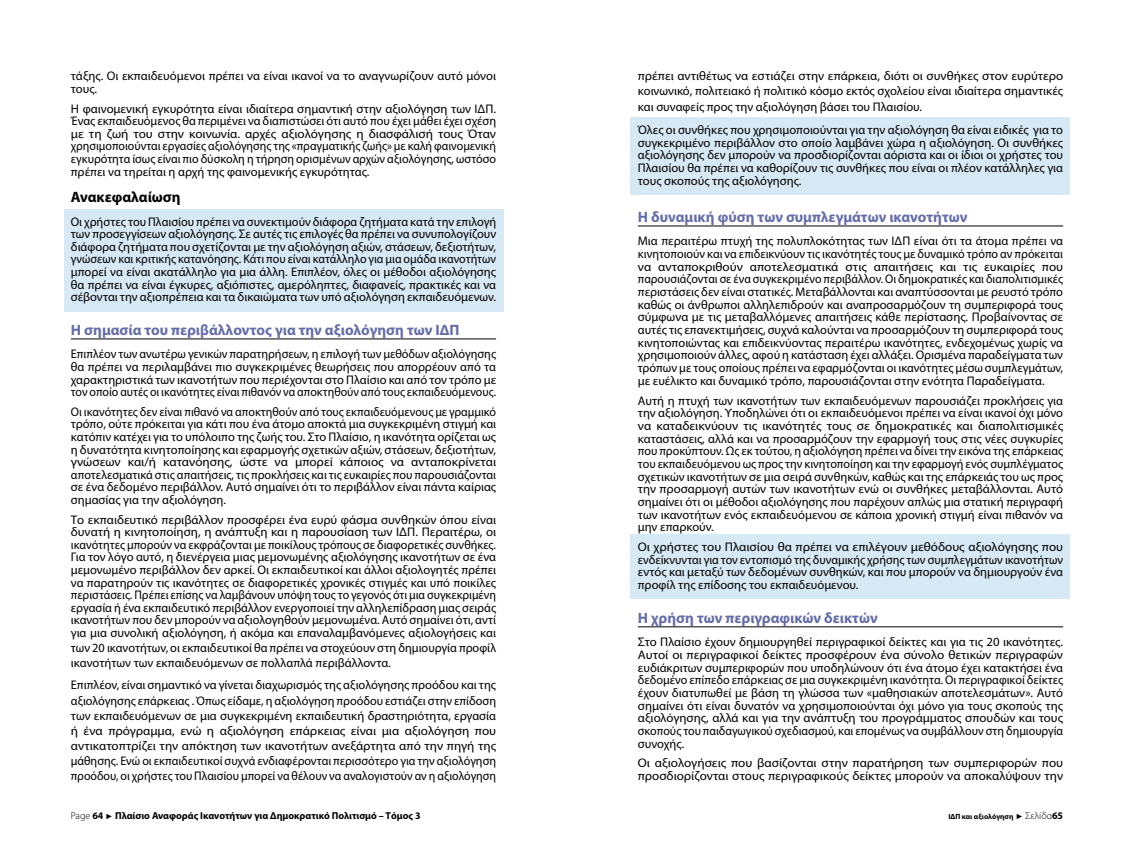
<style>
.page{position:relative;width:1134px;height:851px;background:#fff}
.page>*{position:absolute;margin:0;border:0;box-sizing:border-box;transform-origin:0 0}
.t1{font:700 15px "Myriad Pro";color:#656da9}
.t2{font:700 15px "Myriad Pro";color:#000}
.t3{font:12.5px/12.6px "Myriad Pro";color:#000;text-align:justify}
.t4{font:12.5px/12.6px "Myriad Pro";color:#000;text-align:justify;scale:.96 1}
.t5{font:12.5px/12.6px "Myriad Pro";color:#000;text-align:justify;scale:1.05 1}
.t6{font:700 10px "Myriad Pro";color:#000}
.t7{font:700 7.5px "Myriad Pro";color:#000}
.s1{font-weight:300}
.s2{font-family:"Arial";font-weight:400;font-size:7.5px}
.s3{font-family:"Arial";font-weight:400}
.s4{font-weight:300;font-size:10px}
.s5{font-size:10px}
</style>
<div class="page">
<div style="left:64px;top:209px;width:439px;height:102px;background:#d6e9f5"></div>
<hr style="left:71px;top:338px;width:425px;height:1px;background:#000">
<div style="left:631px;top:117px;width:439px;height:78px;background:#d6e9f5"></div>
<hr style="left:638px;top:226px;width:425px;height:1px;background:#000">
<div style="left:631px;top:534px;width:439px;height:65px;background:#d6e9f5"></div>
<hr style="left:638px;top:626px;width:425px;height:1px;background:#000">
<p class="t3" style="left:71px;top:70px;width:427px">τάξης. Οι εκπαιδευόμενοι πρέπει να είναι ικανοί να το αναγνωρίζουν αυτό μόνοι τους.</p>
<p class="t3" style="left:71px;top:102px;width:427px">Η φαινομενική εγκυρότητα είναι ιδιαίτερα σημαντική στην αξιολόγηση των ΙΔΠ.<br>Ένας εκπαιδευόμενος θα περιμένει να διαπιστώσει ότι αυτό που έχει μάθει έχει σχέση με τη ζωή του στην κοινωνία. αρχές αξιολόγησης η διασφάλισή τους Όταν χρησιμοποιούνται εργασίες αξιολόγησης της «πραγματικής ζωής» με καλή φαινομενική εγκυρότητα ίσως είναι πιο δύσκολη η τήρηση ορισμένων αρχών αξιολόγησης, ωστόσο πρέπει να τηρείται η αρχή της φαινομενικής εγκυρότητας.</p>
<p class="t2" style="left:71px;top:187px;width:111px">Ανακεφαλαίωση</p>
<p class="t3" style="left:71px;top:215px;width:427px">Οι χρήστες του Πλαισίου πρέπει να συνεκτιμούν διάφορα ζητήματα κατά την επιλογή των προσεγγίσεων αξιολόγησης. Σε αυτές τις επιλογές θα πρέπει να συνυπολογίζουν διάφορα ζητήματα που σχετίζονται με την αξιολόγηση αξιών, στάσεων, δεξιοτήτων, γνώσεων και κριτικής κατανόησης. Κάτι που είναι κατάλληλο για μια ομάδα ικανοτήτων μπορεί να είναι ακατάλληλο για μια άλλη. Επιπλέον, όλες οι μέθοδοι αξιολόγησης θα πρέπει να είναι έγκυρες, αξιόπιστες, αμερόληπτες, διαφανείς, πρακτικές και να σέβονται την αξιοπρέπεια και τα δικαιώματα των υπό αξιολόγηση εκπαιδευόμενων.</p>
<p class="t1" style="left:71px;top:320px;width:390px">Η σημασία του περιβάλλοντος για την αξιολόγηση των ΙΔΠ</p>
<p class="t3" style="left:71px;top:347px;width:427px">Επιπλέον των ανωτέρω γενικών παρατηρήσεων, η επιλογή των μεθόδων αξιολόγησης θα πρέπει να περιλαμβάνει πιο συγκεκριμένες θεωρήσεις που απορρέουν από τα χαρακτηριστικά των ικανοτήτων που περιέχονται στο Πλαίσιο και από τον τρόπο με τον οποίο αυτές οι ικανότητες είναι πιθανόν να αποκτηθούν από τους εκπαιδευόμενους.</p>
<p class="t4" style="left:71px;top:405px;width:444px">Οι ικανότητες δεν είναι πιθανό να αποκτηθούν από τους εκπαιδευόμενους με γραμμικό τρόπο, ούτε πρόκειται για κάτι που ένα άτομο αποκτά μια συγκεκριμένη στιγμή και κατόπιν κατέχει για το υπόλοιπο της ζωής του. Στο Πλαίσιο, η ικανότητα ορίζεται ως η δυνατότητα κινητοποίησης και εφαρμογής σχετικών αξιών, στάσεων, δεξιοτήτων, γνώσεων και/ή κατανόησης, ώστε να μπορεί κάποιος να ανταποκρίνεται αποτελεσματικά στις απαιτήσεις, τις προκλήσεις και τις ευκαιρίες που παρουσιάζονται σε ένα δεδομένο περιβάλλον. Αυτό σημαίνει ότι το περιβάλλον είναι πάντα καίριας σημασίας για την αξιολόγηση.</p>
<p class="t3" style="left:71px;top:513px;width:427px">Το εκπαιδευτικό περιβάλλον προσφέρει ένα ευρύ φάσμα συνθηκών όπου είναι δυνατή η κινητοποίηση, η ανάπτυξη και η παρουσίαση των ΙΔΠ. Περαιτέρω, οι ικανότητες μπορούν να εκφράζονται με ποικίλους τρόπους σε διαφορετικές συνθήκες.<br>Για τον λόγο αυτό, η διενέργεια μιας μεμονωμένης αξιολόγησης ικανοτήτων σε ένα μεμονωμένο περιβάλλον δεν αρκεί. Οι εκπαιδευτικοί και άλλοι αξιολογητές πρέπει να παρατηρούν τις ικανότητες σε διαφορετικές χρονικές στιγμές και υπό ποικίλες περιστάσεις. Πρέπει επίσης να λαμβάνουν υπόψη τους το γεγονός ότι μια συγκεκριμένη εργασία ή ένα εκπαιδευτικό περιβάλλον ενεργοποιεί την αλληλεπίδραση μιας σειράς ικανοτήτων που δεν μπορούν να αξιολογηθούν μεμονωμένα. Αυτό σημαίνει ότι, αντί για μια συνολική αξιολόγηση, ή ακόμα και επαναλαμβανόμενες αξιολογήσεις και</p>
<p class="t3" style="left:71px;top:640px;width:427px;line-height:15.1px">των 20 ικανοτήτων, οι εκπαιδευτικοί θα πρέπει να στοχεύουν στη δημιουργία προφίλ ικανοτήτων των εκπαιδευόμενων σε πολλαπλά περιβάλλοντα.</p>
<p class="t3" style="left:71px;top:677px;width:427px;line-height:15.1px">Επιπλέον, είναι σημαντικό να γίνεται διαχωρισμός της αξιολόγησης προόδου και της αξιολόγησης επάρκειας . Όπως είδαμε, η αξιολόγηση προόδου εστιάζει στην επίδοση των εκπαιδευόμενων σε μια συγκεκριμένη εκπαιδευτική δραστηριότητα, εργασία ή ένα πρόγραμμα, ενώ η αξιολόγηση επάρκειας είναι μια αξιολόγηση που αντικατοπτρίζει την απόκτηση των ικανοτήτων ανεξάρτητα από την πηγή της μάθησης. Ενώ οι εκπαιδευτικοί συχνά ενδιαφέρονται περισσότερο για την αξιολόγηση προόδου, οι χρήστες του Πλαισίου μπορεί να θέλουν να αναλογιστούν αν η αξιολόγηση</p>
<p class="t3" style="left:638px;top:68px;width:427px;line-height:15.1px">πρέπει αντιθέτως να εστιάζει στην επάρκεια, διότι οι συνθήκες στον ευρύτερο κοινωνικό, πολιτειακό ή πολιτικό κόσμο εκτός σχολείου είναι ιδιαίτερα σημαντικές και συναφείς προς την αξιολόγηση βάσει του Πλαισίου.</p>
<p class="t3" style="left:638px;top:123px;width:427px">Όλες οι συνθήκες που χρησιμοποιούνται για την αξιολόγηση θα είναι ειδικές για το συγκεκριμένο περιβάλλον στο οποίο λαμβάνει χώρα η αξιολόγηση. Οι συνθήκες αξιολόγησης δεν μπορούν να προσδιορίζονται αόριστα και οι ίδιοι οι χρήστες του Πλαισίου θα πρέπει να καθορίζουν τις συνθήκες που είναι οι πλέον κατάλληλες για τους σκοπούς της αξιολόγησης.</p>
<p class="t1" style="left:638px;top:207px;width:331px">Η δυναμική φύση των συμπλεγμάτων ικανοτήτων</p>
<p class="t3" style="left:638px;top:235px;width:427px">Μια περαιτέρω πτυχή της πολυπλοκότητας των ΙΔΠ είναι ότι τα άτομα πρέπει να κινητοποιούν και να επιδεικνύουν τις ικανότητές τους με δυναμικό τρόπο αν πρόκειται να ανταποκριθούν αποτελεσματικά στις απαιτήσεις και τις ευκαιρίες που παρουσιάζονται σε ένα συγκεκριμένο περιβάλλον. Οι δημοκρατικές και διαπολιτισμικές περιστάσεις δεν είναι στατικές. Μεταβάλλονται και αναπτύσσονται με ρευστό τρόπο καθώς οι άνθρωποι αλληλεπιδρούν και αναπροσαρμόζουν τη συμπεριφορά τους σύμφωνα με τις μεταβαλλόμενες απαιτήσεις κάθε περίστασης. Προβαίνοντας σε αυτές τις επανεκτιμήσεις, συχνά καλούνται να προσαρμόζουν τη συμπεριφορά τους κινητοποιώντας και επιδεικνύοντας περαιτέρω ικανότητες, ενδεχομένως χωρίς να χρησιμοποιούν άλλες, αφού η κατάσταση έχει αλλάξει. Ορισμένα παραδείγματα των τρόπων με τους οποίους πρέπει να εφαρμόζονται οι ικανότητες μέσω συμπλεγμάτων, με ευέλικτο και δυναμικό τρόπο, παρουσιάζονται στην ενότητα Παραδείγματα.</p>
<p class="t3" style="left:638px;top:394px;width:427px">Αυτή η πτυχή των ικανοτήτων των εκπαιδευόμενων παρουσιάζει προκλήσεις για την αξιολόγηση. Υποδηλώνει ότι οι εκπαιδευόμενοι πρέπει να είναι ικανοί όχι μόνο να καταδεικνύουν τις ικανότητές τους σε δημοκρατικές και διαπολιτισμικές καταστάσεις, αλλά και να προσαρμόζουν την εφαρμογή τους στις νέες συγκυρίες που προκύπτουν. Ως εκ τούτου, η αξιολόγηση πρέπει να δίνει την εικόνα της επάρκειας του εκπαιδευόμενου ως προς την κινητοποίηση και την εφαρμογή ενός συμπλέγματος σχετικών ικανοτήτων σε μια σειρά συνθηκών, καθώς και της επάρκειάς του ως προς την προσαρμογή αυτών των ικανοτήτων ενώ οι συνθήκες μεταβάλλονται. Αυτό σημαίνει ότι οι μέθοδοι αξιολόγησης που παρέχουν απλώς μια στατική περιγραφή των ικανοτήτων ενός εκπαιδευόμενου σε κάποια χρονική στιγμή είναι πιθανόν να μην επαρκούν.</p>
<p class="t5" style="left:638px;top:540px;width:406px">Οι χρήστες του Πλαισίου θα πρέπει να επιλέγουν μεθόδους αξιολόγησης που ενδείκνυνται για τον εντοπισμό της δυναμικής χρήσης των συμπλεγμάτων ικανοτήτων εντός και μεταξύ των δεδομένων συνθηκών, και που μπορούν να δημιουργούν ένα προφίλ της επίδοσης του εκπαιδευόμενου.</p>
<p class="t1" style="left:638px;top:608px;width:241px">Η χρήση των περιγραφικών δεικτών</p>
<p class="t3" style="left:638px;top:635px;width:427px">Στο Πλαίσιο έχουν δημιουργηθεί περιγραφικοί δείκτες και για τις 20 ικανότητες.<br>Αυτοί οι περιγραφικοί δείκτες προσφέρουν ένα σύνολο θετικών περιγραφών ευδιάκριτων συμπεριφορών που υποδηλώνουν ότι ένα άτομο έχει κατακτήσει ένα δεδομένο επίπεδο επάρκειας σε μια συγκεκριμένη ικανότητα. Οι περιγραφικοί δείκτες έχουν διατυπωθεί με βάση τη γλώσσα των «μαθησιακών αποτελεσμάτων». Αυτό σημαίνει ότι είναι δυνατόν να χρησιμοποιούνται όχι μόνο για τους σκοπούς της αξιολόγησης, αλλά και για την ανάπτυξη του προγράμματος σπουδών και τους σκοπούς του παιδαγωγικού σχεδιασμού, και επομένως να συμβάλλουν στη δημιουργία συνοχής.</p>
<p class="t5" style="left:638px;top:756px;width:406px">Οι αξιολογήσεις που βασίζονται στην παρατήρηση των συμπεριφορών που προσδιορίζονται στους περιγραφικούς δείκτες μπορούν να αποκαλύψουν την</p>
<p class="t6" style="left:71px;top:809px;width:351px"><span class="s1">Page</span> 64 <span class="s2">►</span> Πλαίσιο Αναφοράς Ικανοτήτων για Δημοκρατικό Πολιτισμό – Τόμος 3</p>
<p class="t7" style="left:948px;top:811px;width:116px">ΙΔΠ και αξιολόγηση <span class="s3">►</span> <span class="s4">Σελίδα</span><span class="s5">65</span></p>
</div>
